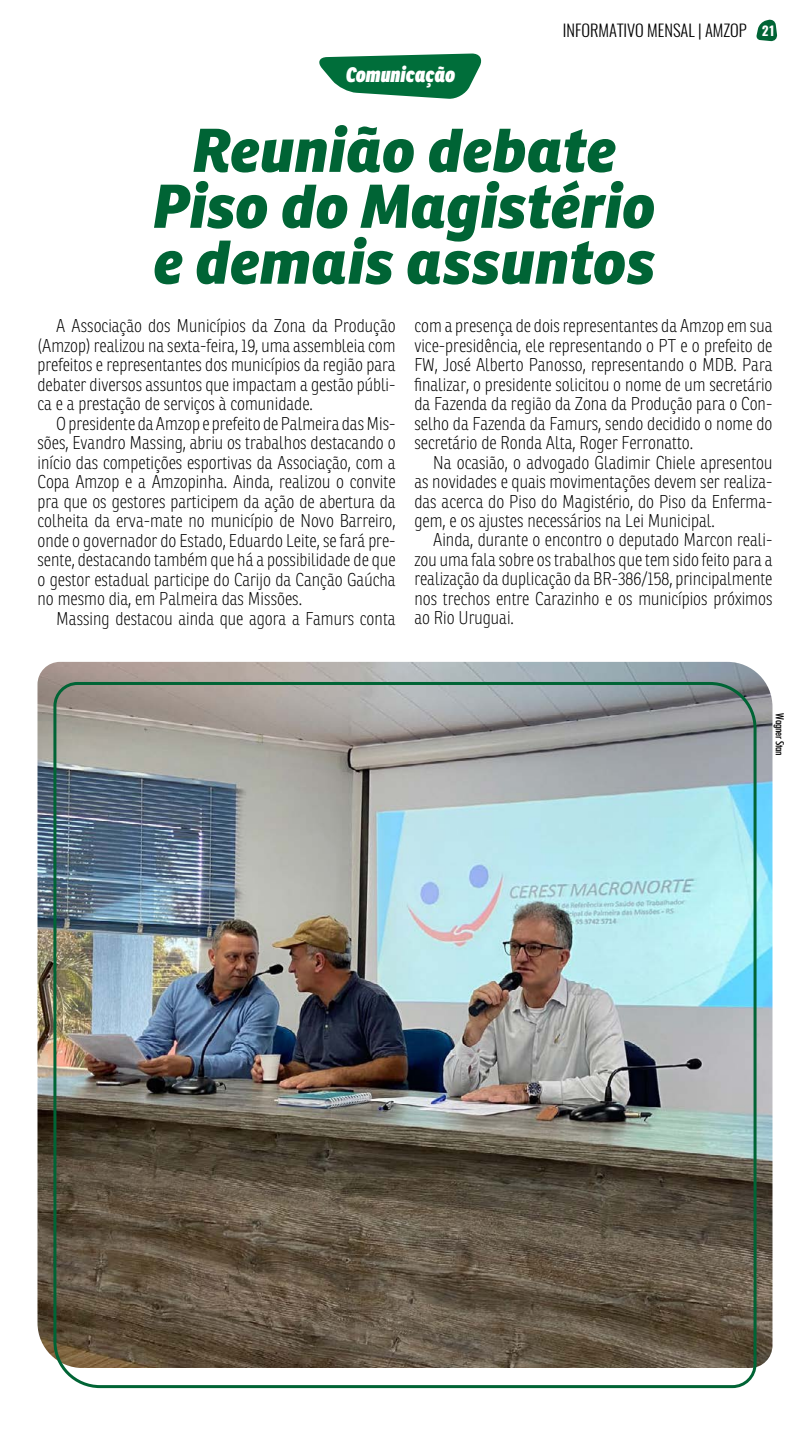
<style>
.page{position:relative;width:810px;height:1440px;background:#fff}
.page>*{position:absolute;margin:0;border:0;box-sizing:border-box;transform-origin:0 0}
.t1{font:italic 800 60px/55.9px "Ronnia";color:#006435;text-align:center}
.t2{font:italic 800 20.25px "Ronnia Cond";color:#fff}
.t3{font:100 18px/19.5px "Ronnia Cond";color:#000;text-align:justify}
.t4{font:300 16.5px "Oswald";color:#000}
.t5{font:500 condensed 11.25px "Futura BT";letter-spacing:-.02em;color:#000}
.s1{font-weight:700;font-size:12.9px;color:#fff}
</style>
<div class="page">
<svg style="left:756px;top:19px;width:22px;height:22px"></svg>
<img style="left:38px;top:662px;width:734px;height:705px">
<img style="left:52px;top:680px;width:706px;height:709px">
<svg style="left:319px;top:53px;width:163px;height:46px"></svg>
<p class="t4" style="left:563px;top:19px;width:214px">INFORMATIVO MENSAL | AMZOP <span class="s1">21</span></p>
<p class="t2" style="left:346px;top:61px;width:111px">Comunicação</p>
<h1 class="t1" style="left:154px;top:122px;width:504px">Reunião debate<br>Piso do Magistério e demais assuntos</h1>
<p class="t3" style="left:37px;top:316px;width:360px;text-indent:19px">A Associação dos Municípios da Zona da Produção (Amzop) realizou na sexta-feira, 19, uma assembleia com prefeitos e representantes dos municípios da região para debater diversos assuntos que impactam a gestão públi&shy;ca e a prestação de serviços à comunidade.</p>
<p class="t3" style="left:37px;top:414px;width:360px;text-indent:19px">O presidente da Amzop e prefeito de Palmeira das Mis&shy;sões, Evandro Massing, abriu os trabalhos destacando o início das competições esportivas da Associação, com a Copa Amzop e a Amzopinha. Ainda, realizou o convite pra que os gestores participem da ação de abertura da colheita da erva-mate no município de Novo Barreiro, onde o governador do Estado, Eduardo Leite, se fará pre&shy;sente, destacando também que há a possibilidade de que o gestor estadual participe do Carijo da Canção Gaúcha no mesmo dia, em Palmeira das Missões.</p>
<p class="t3" style="left:56px;top:609px;width:341px">Massing destacou ainda que agora a Famurs conta</p>
<p class="t3" style="left:414px;top:316px;width:360px">com a presença de dois representantes da Amzop em sua vice-presidência, ele representando o PT e o prefeito de FW, José Alberto Panosso, representando o MDB. Para finalizar, o presidente solicitou o nome de um secretário da Fazenda da região da Zona da Produção para o Con&shy;selho da Fazenda da Famurs, sendo decidido o nome do secretário de Ronda Alta, Roger Ferronatto.</p>
<p class="t3" style="left:414px;top:453px;width:360px;text-indent:19px">Na ocasião, o advogado Gladimir Chiele apresentou as novidades e quais movimentações devem ser realiza&shy;das acerca do Piso do Magistério, do Piso da Enferma&shy;gem, e os ajustes necessários na Lei Municipal.</p>
<p class="t3" style="left:414px;top:531px;width:360px;text-indent:19px">Ainda, durante o encontro o deputado Marcon reali&shy;zou uma fala sobre os trabalhos que tem sido feito para a realização da duplicação da BR-386/158, principalmente nos trechos entre Carazinho e os municípios próximos ao Rio Uruguai.</p>
<p class="t5" style="left:787px;top:713px;width:44px;rotate:90deg">Wagner Stan</p>
</div>
